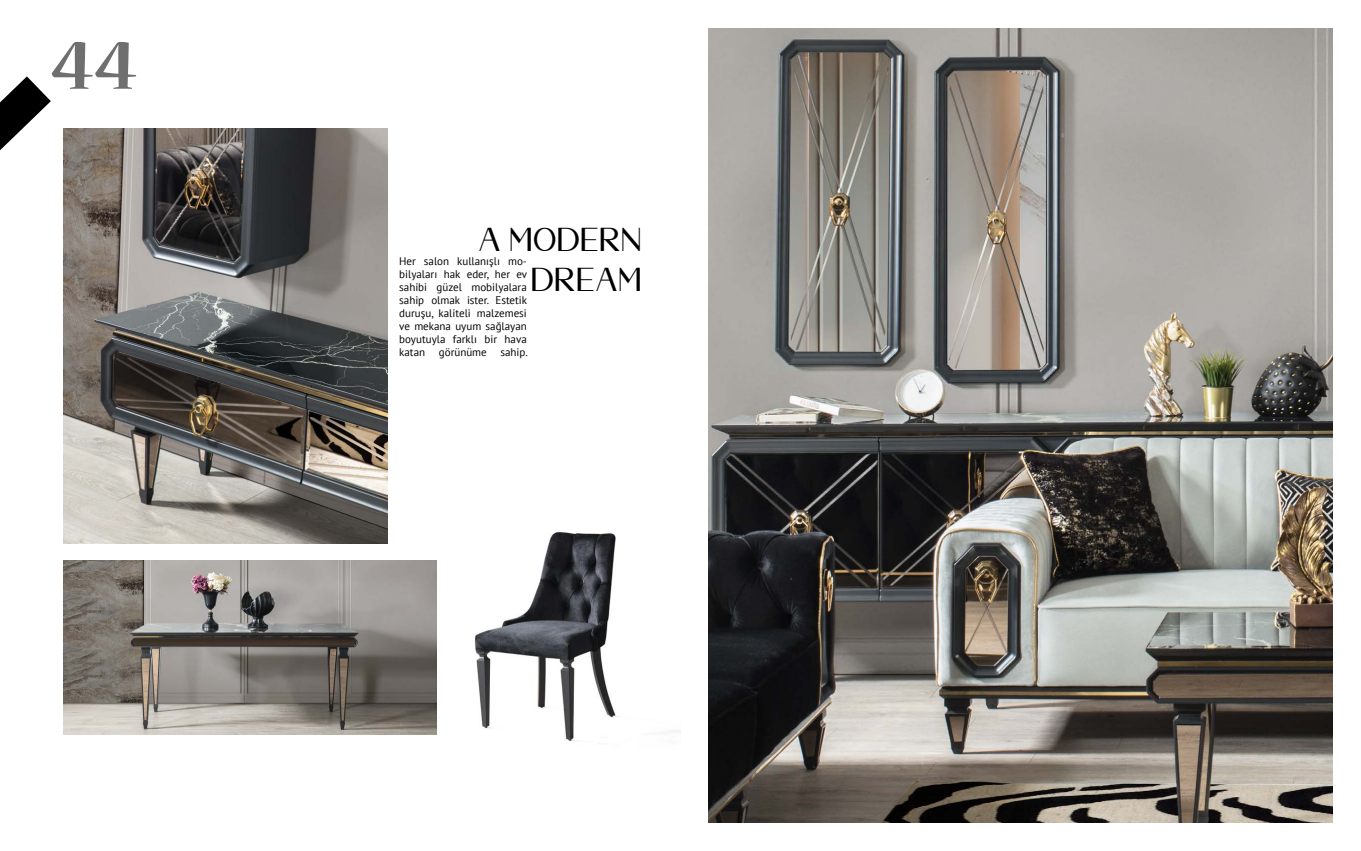
<style>
.page{position:relative;width:1361px;height:851px;background:#fff}
.page>*{position:absolute;margin:0;border:0;box-sizing:border-box;transform-origin:0 0}
.t1{font:700 79px "Nueva Std";color:#706f6f}
.t2{font:33px/39.6px "Abenda";color:#000;text-align:right}
.t3{font:11px/13px "PT Sans";color:#000;text-align:justify}
</style>
<div class="page">
<img style="left:63px;top:129px;width:324px;height:414px">
<svg style="left:0;top:76px;width:51px;height:74px"></svg>
<img style="left:709px;top:28px;width:623px;height:794px">
<img style="left:397px;top:532px;width:283px;height:209px">
<img style="left:63px;top:560px;width:374px;height:174px">
<h1 class="t1" style="left:51px;top:28px;width:88px">44</h1>
<h2 class="t2" style="left:479px;top:219px;width:165px">A MODERN<br>DREAM</h2>
<p class="t3" style="left:399px;top:254px;width:130px">Her salon kullanışlı mo&shy;bilyaları hak eder, her ev sahibi güzel mobilyalara sahip olmak ister. Estetik duruşu, kaliteli malzemesi ve mekana uyum sağlayan boyutuyla farklı bir hava katan görünüme sahip.</p>
</div>
